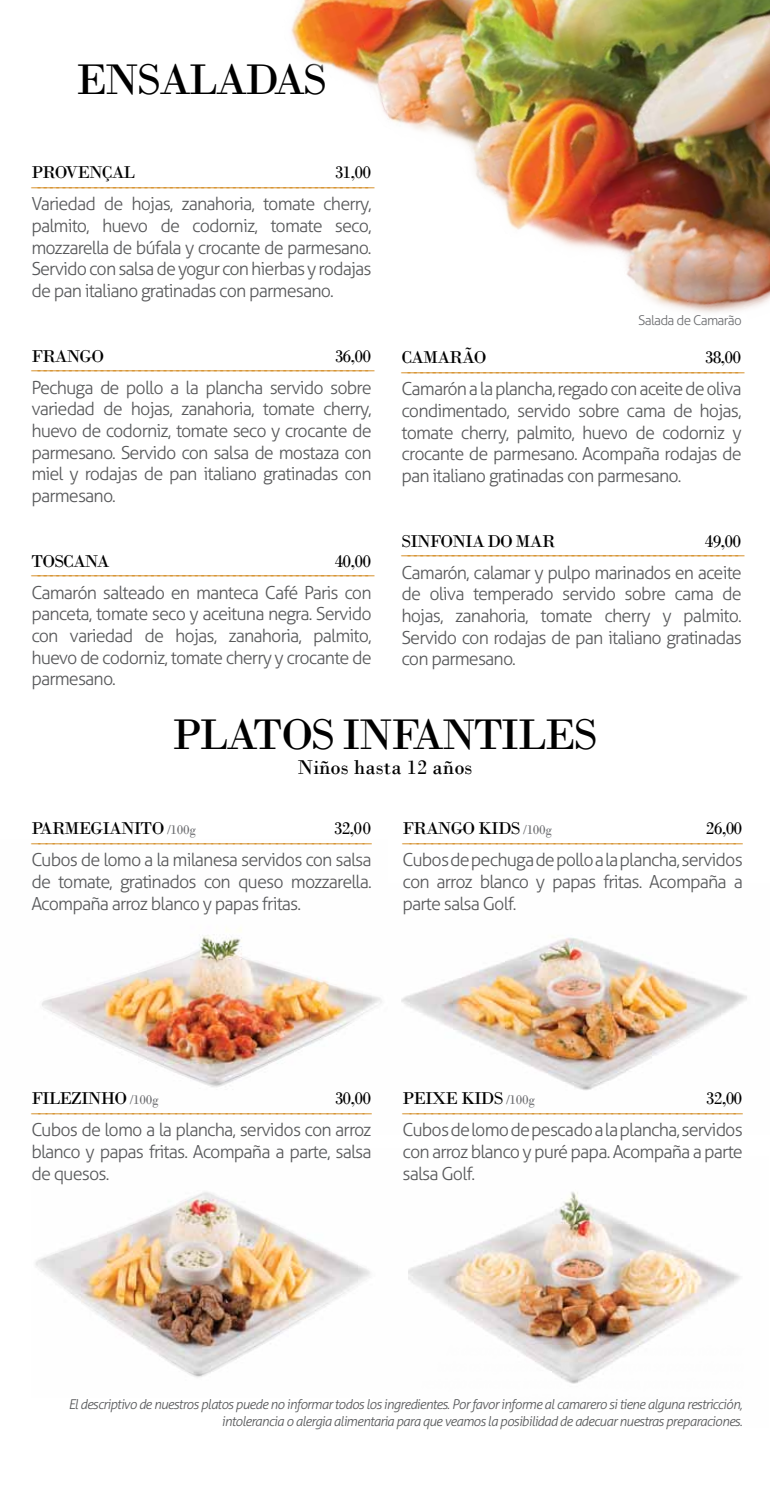
<style>
.page{position:relative;width:770px;height:1489px;background:#fff}
.page>*{position:absolute;margin:0;border:0;box-sizing:border-box;transform-origin:0 0}
.t1{font:45px "Bodoni";color:#000}
.t2{font:21px "Bodoni";color:#000}
.t3{font:300 18px/21.6px "Aller";letter-spacing:-.05em;color:#58595b;text-align:justify}
.t4{font:18px "Bodoni";color:#d18516}
.t5{font:18px "Bodoni";letter-spacing:-.05em;color:#000}
.t6{font:italic 300 13.5px/16.2px "Aller";letter-spacing:-.05em;color:#58595b;text-align:right}
.t7{font:300 13.5px "Aller";letter-spacing:-.05em;color:#6d6e71}
.s1{font-size:13.5px;color:#6d6e71}
</style>
<div class="page">
<img style="left:408px;top:1192px;width:333px;height:192px">
<img style="left:35px;top:1192px;width:335px;height:186px">
<img style="left:401px;top:938px;width:346px;height:152px">
<img style="left:42px;top:928px;width:340px;height:159px">
<img style="left:291px;top:0;width:479px;height:313px">
<h1 class="t1" style="left:76px;top:52px;width:29px">ENSALADAS</h1>
<p class="t5" style="left:31px;top:162px;width:105px">PROVENÇAL</p>
<p class="t5" style="left:335px;top:162px;width:38px">31,00</p>
<p class="t4" style="left:31px;top:169px;width:344px">______________________________________________________</p>
<p class="t3" style="left:31px;top:193px;width:342px">Variedad de hojas, zanahoria, tomate cherry, palmito, huevo de codorniz, tomate seco, mozzarella de búfala y crocante de parmesano.<br>Servido con salsa de yogur con hierbas y rodajas de pan italiano gratinadas con parmesano.</p>
<p class="t5" style="left:31px;top:345px;width:74px">FRANGO</p>
<p class="t5" style="left:335px;top:345px;width:38px">36,00</p>
<p class="t4" style="left:31px;top:352px;width:344px">______________________________________________________</p>
<p class="t3" style="left:31px;top:376px;width:342px">Pechuga de pollo a la plancha servido sobre variedad de hojas, zanahoria, tomate cherry, huevo de codorniz, tomate seco y crocante de parmesano. Servido con salsa de mostaza con miel y rodajas de pan italiano gratinadas con parmesano.</p>
<p class="t5" style="left:31px;top:550px;width:80px">TOSCANA</p>
<p class="t5" style="left:335px;top:550px;width:38px">40,00</p>
<p class="t4" style="left:31px;top:557px;width:344px">______________________________________________________</p>
<p class="t3" style="left:31px;top:581px;width:342px">Camarón salteado en manteca Café Paris con panceta, tomate seco y aceituna negra. Servido con variedad de hojas, zanahoria, palmito, huevo de codorniz, tomate cherry y crocante de parmesano.</p>
<p class="t7" style="left:638px;top:312px;width:105px">Salada de Camarão</p>
<p class="t5" style="left:401px;top:347px;width:87px">CAMARÃO</p>
<p class="t5" style="left:704px;top:347px;width:38px">38,00</p>
<p class="t4" style="left:401px;top:354px;width:344px">______________________________________________________</p>
<p class="t3" style="left:401px;top:378px;width:342px">Camarón a la plancha, regado con aceite de oliva condimentado, servido sobre cama de hojas, tomate cherry, palmito, huevo de codorniz y crocante de parmesano. Acompaña rodajas de pan italiano gratinadas con parmesano.</p>
<p class="t5" style="left:401px;top:530px;width:155px">SINFONIA DO MAR</p>
<p class="t5" style="left:704px;top:530px;width:38px">49,00</p>
<p class="t4" style="left:401px;top:537px;width:344px">______________________________________________________</p>
<p class="t3" style="left:401px;top:561px;width:342px">Camarón, calamar y pulpo marinados en aceite de oliva temperado servido sobre cama de hojas, zanahoria, tomate cherry y palmito.<br>Servido con rodajas de pan italiano gratinadas con parmesano.</p>
<h1 class="t1" style="left:172px;top:708px;width:55px">PLATOS</h1>
<h1 class="t1" style="left:342px;top:708px;width:98px">IN FANTILES</h1>
<p class="t2" style="left:297px;top:755px;width:176px">NIÑOS HASTA 12 AÑOS</p>
<p class="t5" style="left:31px;top:817px;width:166px">PARMEGIANITO <span class="s1">/100G</span></p>
<p class="t5" style="left:334px;top:817px;width:39px">32,00</p>
<p class="t4" style="left:31px;top:825px;width:342px">_______________________________________________</p>
<p class="t3" style="left:31px;top:849px;width:342px">Cubos de lomo a la milanesa servidos con salsa de tomate, gratinados con queso mozzarella.<br>Acompaña arroz blanco y papas fritas.</p>
<p class="t5" style="left:402px;top:817px;width:151px">FRANGO KIDS <span class="s1">/100G</span></p>
<p class="t5" style="left:705px;top:817px;width:38px">26,00</p>
<p class="t4" style="left:402px;top:825px;width:342px">_______________________________________________</p>
<p class="t3" style="left:402px;top:849px;width:342px">Cubos de pechuga de pollo a la plancha, servidos con arroz blanco y papas fritas. Acompaña a parte salsa Golf.</p>
<p class="t5" style="left:31px;top:1087px;width:129px">FILEZINHO <span class="s1">/100G</span></p>
<p class="t5" style="left:335px;top:1087px;width:38px">30,00</p>
<p class="t4" style="left:31px;top:1095px;width:342px">_______________________________________________</p>
<p class="t3" style="left:31px;top:1119px;width:342px">Cubos de lomo a la plancha, servidos con arroz blanco y papas fritas. Acompaña a parte, salsa de quesos.</p>
<p class="t5" style="left:402px;top:1087px;width:134px">PEIXE KIDS <span class="s1">/100G</span></p>
<p class="t5" style="left:706px;top:1087px;width:38px">32,00</p>
<p class="t4" style="left:402px;top:1095px;width:342px">_______________________________________________</p>
<p class="t3" style="left:402px;top:1119px;width:342px">Cubos de lomo de pescado a la plancha, servidos con arroz blanco y puré papa. Acompaña a parte salsa Golf.</p>
<p class="t6" style="left:507px;top:1390px;width:238px">possibilidade de adequar nossas preparações.</p>
<p class="t6" style="left:68px;top:1396px;width:675px">El descriptivo de nuestros platos puede no informar todos los ingredientes. Por favor informe al camarero si tiene alguna restricción, intolerancia o alergia alimentaria para que veamos la posibilidad de adecuar nuestras preparaciones.</p>
</div>
